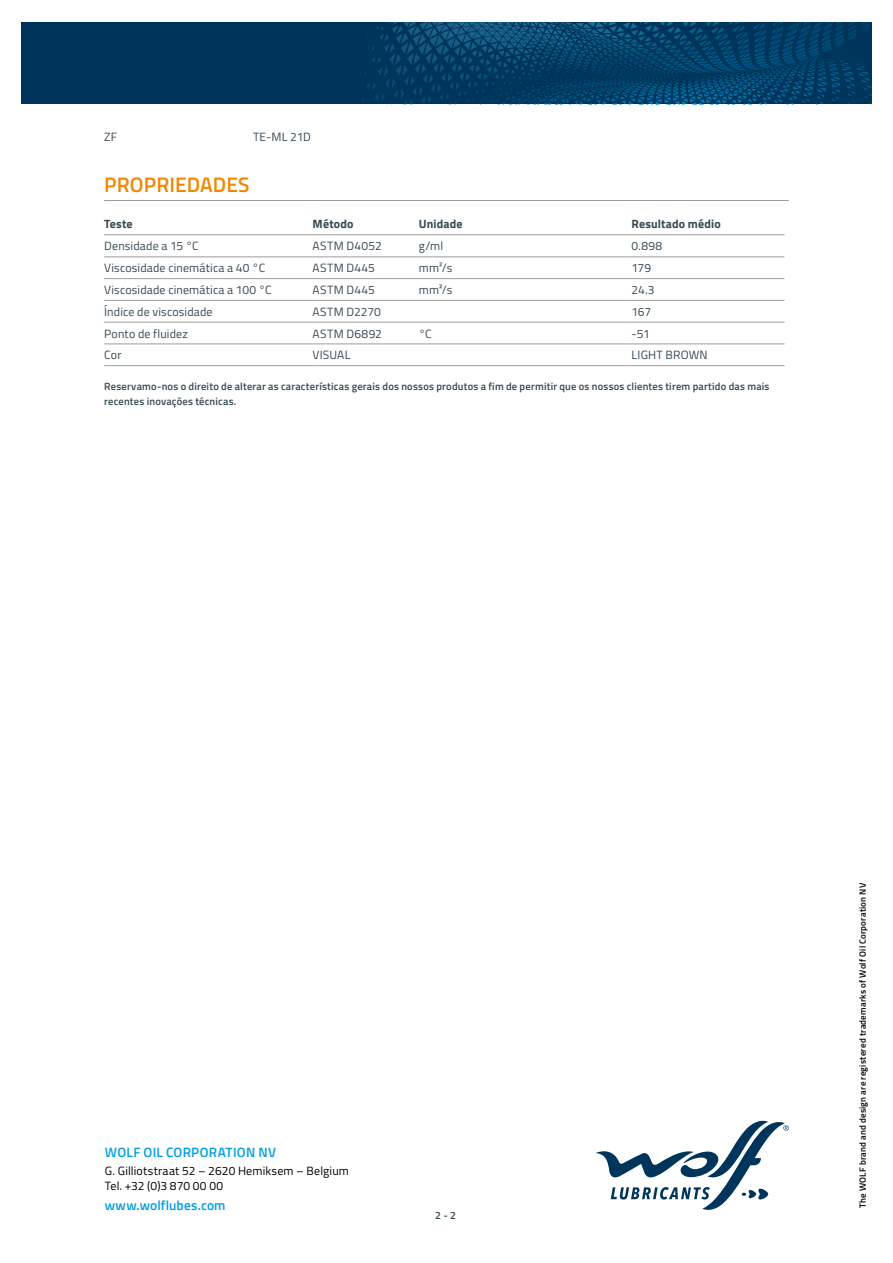
<style>
.page{position:relative;width:893px;height:1263px;background:#fff}
.page>*{position:absolute;margin:0;border:0;box-sizing:border-box;transform-origin:0 0}
.t1{font:600 21px "Titillium";letter-spacing:.005em;color:#f18700}
.t2{font:600 13.5px "Titillium";letter-spacing:.015em;color:#009fe3}
.t3{font:12px "Titillium";letter-spacing:.015em;color:#364953}
.t4{font:12px/14.4px "Titillium";letter-spacing:.015em;color:#000}
.t5{font:700 12px "Titillium";letter-spacing:.015em;color:#364953}
.t6{font:600 10.5px/15px "Titillium";letter-spacing:.02em;color:#364953}
.t7{font:600 9px "Titillium";letter-spacing:.025em;color:#000}
</style>
<div class="page">
<svg style="left:596px;top:1121px;width:193px;height:89px"></svg>
<svg style="left:21px;top:22px;width:851px;height:82px;background:#013b62"></svg>
<hr style="left:104px;top:200px;width:685px;height:1px;background:#9d9d9c">
<hr style="left:104px;top:234px;width:209px;height:1px;background:#9d9d9c">
<hr style="left:313px;top:234px;width:106px;height:1px;background:#9d9d9c">
<hr style="left:419px;top:234px;width:212px;height:1px;background:#9d9d9c">
<hr style="left:631px;top:234px;width:153px;height:1px;background:#9d9d9c">
<hr style="left:104px;top:256px;width:209px;height:1px;background:#9d9d9c">
<hr style="left:313px;top:256px;width:106px;height:1px;background:#9d9d9c">
<hr style="left:419px;top:256px;width:212px;height:1px;background:#9d9d9c">
<hr style="left:631px;top:256px;width:153px;height:1px;background:#9d9d9c">
<hr style="left:104px;top:278px;width:209px;height:1px;background:#9d9d9c">
<hr style="left:313px;top:278px;width:106px;height:1px;background:#9d9d9c">
<hr style="left:419px;top:278px;width:212px;height:1px;background:#9d9d9c">
<hr style="left:631px;top:278px;width:153px;height:1px;background:#9d9d9c">
<hr style="left:104px;top:300px;width:209px;height:1px;background:#9d9d9c">
<hr style="left:313px;top:300px;width:106px;height:1px;background:#9d9d9c">
<hr style="left:419px;top:300px;width:212px;height:1px;background:#9d9d9c">
<hr style="left:631px;top:300px;width:153px;height:1px;background:#9d9d9c">
<hr style="left:104px;top:322px;width:209px;height:1px;background:#9d9d9c">
<hr style="left:313px;top:322px;width:106px;height:1px;background:#9d9d9c">
<hr style="left:419px;top:322px;width:212px;height:1px;background:#9d9d9c">
<hr style="left:631px;top:322px;width:153px;height:1px;background:#9d9d9c">
<hr style="left:104px;top:343px;width:209px;height:1px;background:#9d9d9c">
<hr style="left:313px;top:343px;width:106px;height:1px;background:#9d9d9c">
<hr style="left:419px;top:343px;width:212px;height:1px;background:#9d9d9c">
<hr style="left:631px;top:343px;width:153px;height:1px;background:#9d9d9c">
<hr style="left:104px;top:365px;width:209px;height:1px;background:#9d9d9c">
<hr style="left:313px;top:365px;width:106px;height:1px;background:#9d9d9c">
<hr style="left:419px;top:365px;width:212px;height:1px;background:#9d9d9c">
<hr style="left:631px;top:365px;width:153px;height:1px;background:#9d9d9c">
<p class="t3" style="left:104px;top:128px;width:14px">ZF</p>
<p class="t3" style="left:253px;top:128px;width:59px">TE-ML 21D</p>
<h1 class="t1" style="left:104px;top:169px;width:147px">PROPRIEDADES</h1>
<p class="t5" style="left:104px;top:215px;width:30px">Teste</p>
<p class="t5" style="left:313px;top:215px;width:43px">Método</p>
<p class="t5" style="left:419px;top:215px;width:45px">Unidade</p>
<p class="t5" style="left:631px;top:215px;width:91px">Resultado médio</p>
<p class="t3" style="left:104px;top:237px;width:96px">Densidade a 15 °C</p>
<p class="t3" style="left:313px;top:237px;width:71px">ASTM D4052</p>
<p class="t3" style="left:419px;top:237px;width:26px">g/ml</p>
<p class="t3" style="left:631px;top:237px;width:32px">0.898</p>
<p class="t3" style="left:104px;top:259px;width:163px">Viscosidade cinemática a 40 °C</p>
<p class="t3" style="left:313px;top:259px;width:64px">ASTM D445</p>
<p class="t3" style="left:419px;top:259px;width:35px">mm²/s</p>
<p class="t3" style="left:631px;top:259px;width:21px">179</p>
<p class="t3" style="left:104px;top:281px;width:169px">Viscosidade cinemática a 100 °C</p>
<p class="t3" style="left:313px;top:281px;width:64px">ASTM D445</p>
<p class="t3" style="left:419px;top:281px;width:35px">mm²/s</p>
<p class="t3" style="left:631px;top:281px;width:25px">24.3</p>
<p class="t3" style="left:104px;top:303px;width:110px">Índice de viscosidade</p>
<p class="t3" style="left:313px;top:303px;width:70px">ASTM D2270</p>
<p class="t3" style="left:631px;top:303px;width:21px">167</p>
<p class="t3" style="left:104px;top:324px;width:85px">Ponto de fluidez</p>
<p class="t3" style="left:313px;top:324px;width:71px">ASTM D6892</p>
<p class="t3" style="left:419px;top:324px;width:14px">°C</p>
<p class="t3" style="left:631px;top:324px;width:20px">-51</p>
<p class="t3" style="left:104px;top:346px;width:19px">Cor</p>
<p class="t3" style="left:313px;top:346px;width:39px">VISUAL</p>
<p class="t3" style="left:631px;top:346px;width:78px">LIGHT BROWN</p>
<p class="t6" style="left:104px;top:378px;width:667px">Reservamo-nos o direito de alterar as características gerais dos nossos produtos a fim de permitir que os nossos clientes tirem partido das mais recentes inovações técnicas.</p>
<p class="t2" style="left:105px;top:1142px;width:173px">WOLF OIL CORPORATION NV</p>
<p class="t4" style="left:105px;top:1163px;width:246px">G. Gilliotstraat 52 – 2620 Hemiksem – Belgium<br>Tel. +32 (0)3 870 00 00</p>
<p class="t2" style="left:105px;top:1195px;width:122px">www.wolflubes.com</p>
<p class="t6" style="left:435px;top:1207px;width:22px">2 - 2</p>
<p class="t7" style="left:856px;top:1208px;width:326px;rotate:-90deg">The WOLF brand and design are registered trademarks of Wolf Oil Corporation NV</p>
</div>
